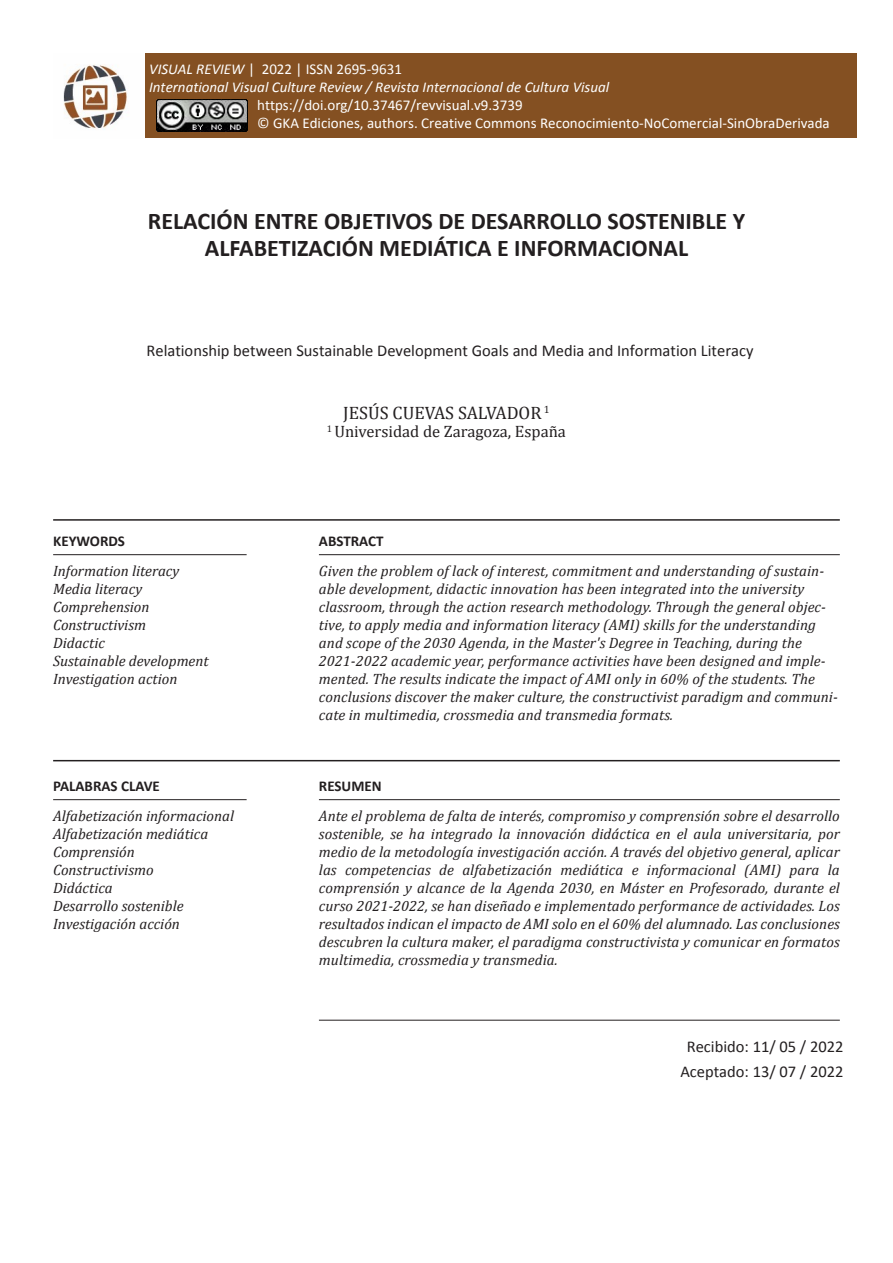
<style>
.page{position:relative;width:893px;height:1263px;background:#fff}
.page>*{position:absolute;margin:0;border:0;box-sizing:border-box;transform-origin:0 0}
.Titulo_Artículo{font:700 24px/27px "Calibri";color:#231f20;text-align:center}
.Autor{font:18px "Cambria";color:#231f20}
.Titulo_Ingles{font:16.5px "Calibri";color:#231f20}
.DATE-HOME{font:16.5px/24.6px "Calibri";color:#231f20;text-align:center}
.Cita{font:16.5px "Cambria";color:#231f20}
.CONTENT-HOME{font:italic 15px/18px "Cambria";letter-spacing:.005em;color:#231f20}
.t1{font:15px "Calibri";color:#fff}
.t2{font:italic 15px "Calibri";color:#fff}
.WORDS-HOME{font:700 15px "Calibri";color:#231f20}
.s1{font-style:italic}
</style>
<div class="page">
<hr style="left:53px;top:519px;width:787px;height:2px;background:#231f20">
<hr style="left:53px;top:760px;width:787px;height:1px;background:#231f20">
<hr style="left:53px;top:554px;width:194px;height:1px;background:#231f20">
<hr style="left:53px;top:799px;width:194px;height:1px;background:#231f20">
<hr style="left:319px;top:554px;width:521px;height:1px;background:#231f20">
<hr style="left:319px;top:799px;width:521px;height:1px;background:#231f20">
<hr style="left:319px;top:1020px;width:521px;height:1px;background:#231f20">
<img style="left:63px;top:64px;width:64px;height:66px">
<div style="left:145px;top:53px;width:711px;height:85px;background:#845022"></div>
<img style="left:157px;top:100px;width:91px;height:32px">
<p class="t1" style="left:149px;top:60px;width:254px"><span class="s1">VISUAL REVIEW</span> | 2022 | ISSN 2695-9631</p>
<p class="t2" style="left:149px;top:78px;width:462px">International Visual Culture Review / Revista Internacional de Cultura Visual</p>
<p class="t1" style="left:257px;top:96px;width:267px">https://doi.org/10.37467/revvisual.v9.3739</p>
<p class="t1" style="left:257px;top:113px;width:574px">© GKA Ediciones, authors. Creative Commons Reconocimiento-NoComercial-SinObraDerivada</p>
<p class="Titulo_Artículo" style="left:148px;top:206px;width:599px">RELACIÓN ENTRE OBJETIVOS DE DESARROLLO SOSTENIBLE Y<br>ALFABETIZACIÓN MEDIÁTICA E INFORMACIONAL</p>
<p class="Titulo_Ingles" style="left:146px;top:340px;width:608px">Relationship between Sustainable Development Goals and Media and Information Literacy</p>
<p class="WORDS-HOME" style="left:53px;top:530px;width:73px">KEYWORDS</p>
<p class="CONTENT-HOME" style="left:53px;top:561px;width:128px">Information literacy</p>
<p class="CONTENT-HOME" style="left:53px;top:579px;width:91px">Media literacy</p>
<p class="CONTENT-HOME" style="left:53px;top:597px;width:98px">Comprehension</p>
<p class="CONTENT-HOME" style="left:53px;top:615px;width:94px">Constructivism</p>
<p class="CONTENT-HOME" style="left:53px;top:633px;width:53px">Didactic</p>
<p class="CONTENT-HOME" style="left:53px;top:651px;width:157px">Sustainable development</p>
<p class="CONTENT-HOME" style="left:53px;top:669px;width:126px">Investigation action</p>
<p class="WORDS-HOME" style="left:53px;top:775px;width:108px">PALABRAS CLAVE</p>
<p class="CONTENT-HOME" style="left:53px;top:806px;width:182px">Alfabetización informacional</p>
<p class="CONTENT-HOME" style="left:53px;top:824px;width:157px">Alfabetización mediática</p>
<p class="CONTENT-HOME" style="left:53px;top:842px;width:83px">Comprensión</p>
<p class="CONTENT-HOME" style="left:53px;top:860px;width:102px">Constructivismo</p>
<p class="CONTENT-HOME" style="left:53px;top:878px;width:61px">Didáctica</p>
<p class="CONTENT-HOME" style="left:53px;top:896px;width:132px">Desarrollo sostenible</p>
<p class="CONTENT-HOME" style="left:53px;top:914px;width:128px">Investigación acción</p>
<p class="Autor" style="left:343px;top:402px;width:208px">JESÚS CUEVAS SALVADOR <sup>1</sup></p>
<p class="Cita" style="left:327px;top:421px;width:241px"><sup>1</sup> Universidad de Zaragoza, España</p>
<p class="WORDS-HOME" style="left:319px;top:530px;width:66px">ABSTRACT</p>
<p class="CONTENT-HOME" style="left:319px;top:561px;width:520px">Given the problem of lack of interest, commitment and understanding of sustain&shy;able development, didactic innovation has been integrated into the university classroom, through the action research methodology. Through the general objec&shy;tive, to apply media and information literacy (AMI) skills for the understanding and scope of the 2030 Agenda, in the Master's Degree in Teaching, during the 2021-2022 academic year, performance activities have been designed and imple&shy;mented. The results indicate the impact of AMI only in 60% of the students. The conclusions discover the maker culture, the constructivist paradigm and communi&shy;cate in multimedia, crossmedia and transmedia formats.</p>
<p class="WORDS-HOME" style="left:319px;top:775px;width:64px">RESUMEN</p>
<p class="CONTENT-HOME" style="left:319px;top:806px;width:522px;text-align:justify">Ante el problema de falta de interés, compromiso y comprensión sobre el desarrollo sostenible, se ha integrado la innovación didáctica en el aula universitaria, por medio de la metodología investigación acción. A través del objetivo general, aplicar las competencias de alfabetización mediática e informacional (AMI) para la comprensión y alcance de la Agenda 2030, en Máster en Profesorado, durante el curso 2021-2022, se han diseñado e implementado performance de actividades. Los resultados indican el impacto de AMI solo en el 60% del alumnado. Las conclusiones descubren la cultura maker, el paradigma constructivista y comunicar en formatos multimedia, crossmedia y transmedia.</p>
<p class="DATE-HOME" style="left:680px;top:1034px;width:165px">Recibido: 11/ 05 / 2022<br>Aceptado: 13/ 07 / 2022</p>
</div>
